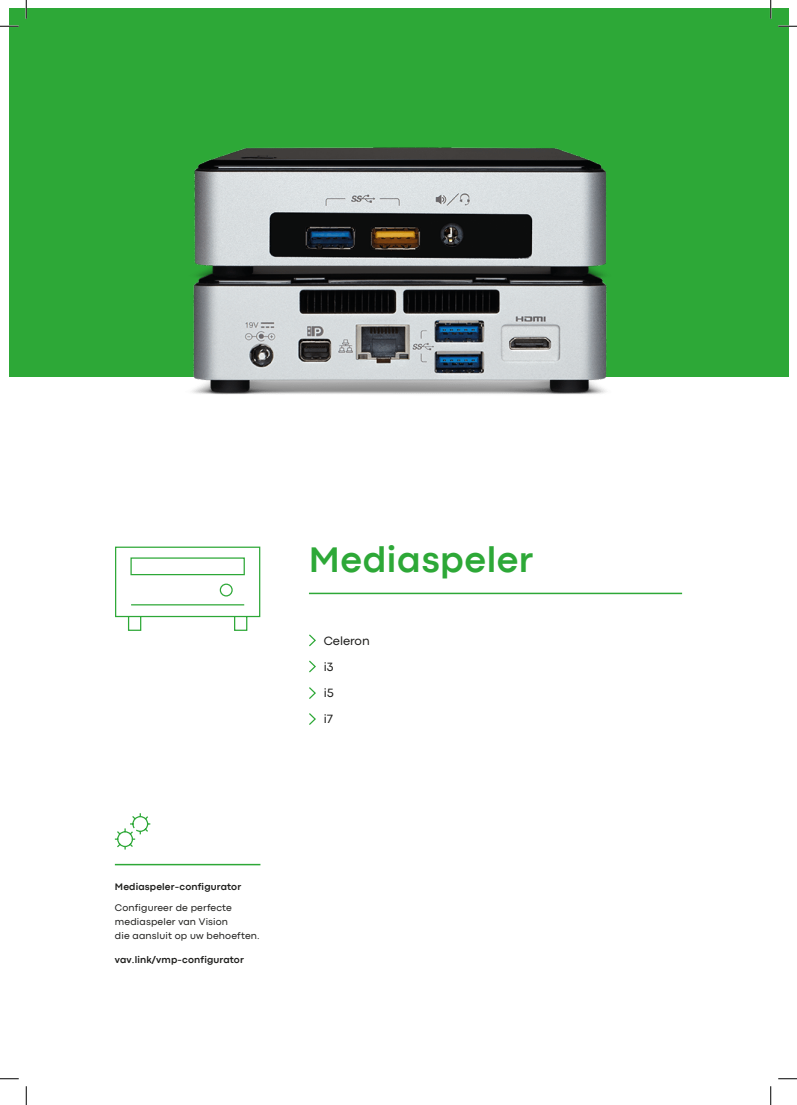
<style>
.page{position:relative;width:797px;height:1105px;background:#fff}
.page>*{position:absolute;margin:0;border:0;box-sizing:border-box;transform-origin:0 0}
.t1{font:700 37.5px "Codec Pro";letter-spacing:.015em;color:#2da837}
.t2{font:12.5px "Codec Pro";color:#1d1d1b}
.t3{font:10px/13.8px "Codec Pro";letter-spacing:.015em;color:#1d1d1b}
.t4{font:700 10px "Codec Pro";letter-spacing:.015em;color:#1d1d1b}
</style>
<div class="page">
<div style="left:9px;top:9px;width:779px;height:368px;background:#2da837"></div>
<hr style="left:115px;top:864px;width:145px;height:1px;background:#2da837">
<hr style="left:309px;top:593px;width:373px;height:1px;background:#2da837">
<svg style="left:309px;top:634px;width:7px;height:13px"></svg>
<svg style="left:309px;top:660px;width:7px;height:13px"></svg>
<svg style="left:309px;top:687px;width:7px;height:12px"></svg>
<svg style="left:309px;top:713px;width:7px;height:12px"></svg>
<svg style="left:114px;top:813px;width:37px;height:37px"></svg>
<img style="left:192px;top:148px;width:415px;height:247px">
<svg style="left:115px;top:546px;width:146px;height:85px"></svg>
<svg style="left:0;top:25px;width:19px;height:2px"></svg>
<svg style="left:778px;top:25px;width:19px;height:2px"></svg>
<svg style="left:0;top:1078px;width:19px;height:1px"></svg>
<svg style="left:778px;top:1078px;width:19px;height:1px"></svg>
<svg style="left:25px;top:0;width:2px;height:19px"></svg>
<svg style="left:25px;top:1086px;width:2px;height:19px"></svg>
<svg style="left:770px;top:0;width:1px;height:19px"></svg>
<svg style="left:770px;top:1086px;width:1px;height:19px"></svg>
<p class="t1" style="left:309px;top:537px;width:226px">Mediaspeler</p>
<p class="t2" style="left:324px;top:633px;width:48px">Celeron</p>
<p class="t2" style="left:324px;top:659px;width:11px">i3</p>
<p class="t2" style="left:324px;top:685px;width:12px">i5</p>
<p class="t2" style="left:324px;top:712px;width:11px">i7</p>
<p class="t4" style="left:115px;top:880px;width:128px">Mediaspeler-configurator</p>
<p class="t3" style="left:115px;top:901px;width:118px">Configureer de perfecte mediaspeler van Vision</p>
<p class="t3" style="left:115px;top:928px;width:146px">die aansluit op uw behoeften.</p>
<p class="t4" style="left:115px;top:953px;width:131px">vav.link/vmp-configurator</p>
</div>
